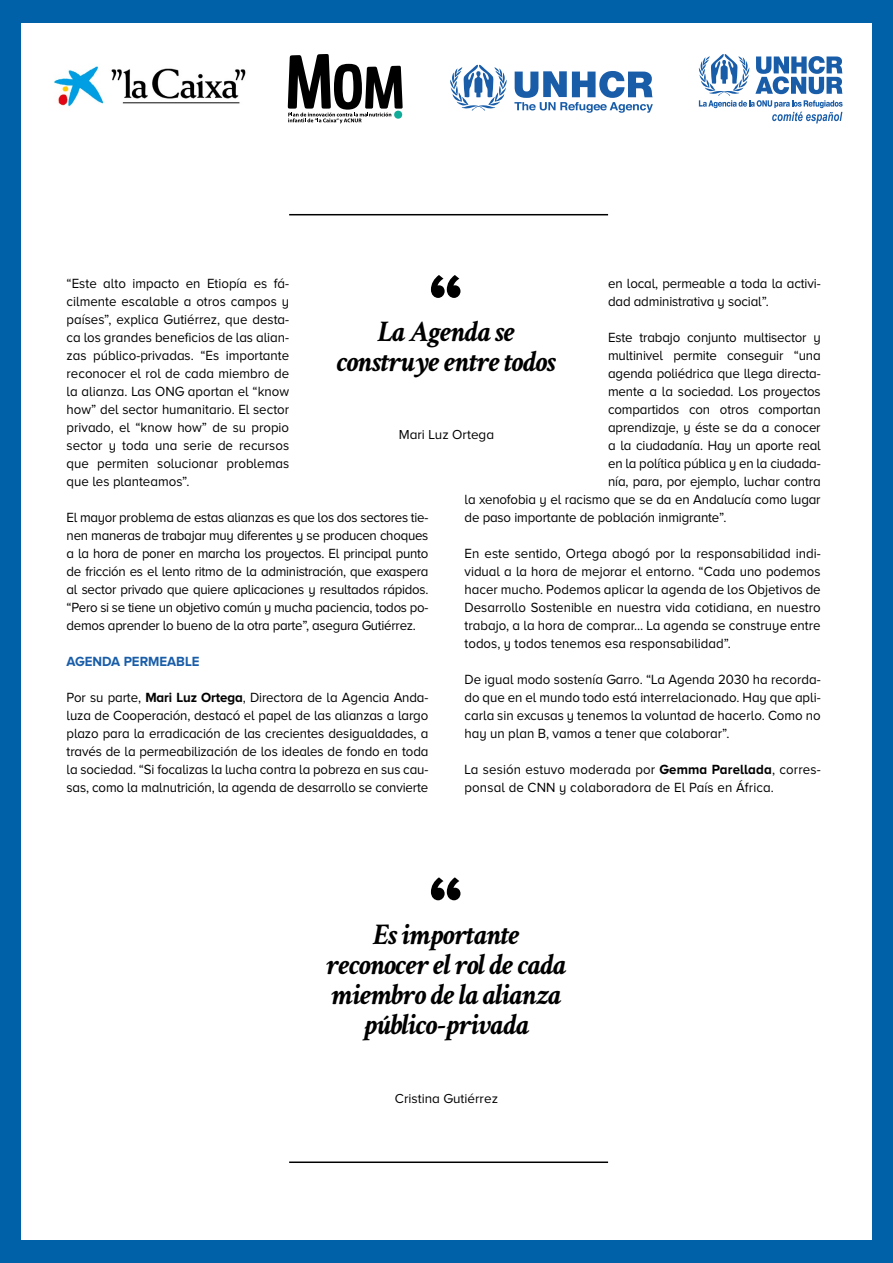
<style>
.page{position:relative;width:893px;height:1263px;background:#0060a8}
.page>*{position:absolute;margin:0;border:0;box-sizing:border-box;transform-origin:0 0}
.t1{font:72px "Proxima Nova A Extrabld";color:#000}
.t2{font:italic 700 30px/30px "Crimson Text";letter-spacing:-.02em;color:#000;text-align:center}
.t3{font:13.8px/18px "Proxima Nova A";letter-spacing:-.01em;color:#000;text-align:justify;scale:.96 1}
.t4{font:13.8px/18px "Proxima Nova A";letter-spacing:.01em;color:#000;scale:.96 1}
.t5{font:700 13.8px "Proxima Nova A";color:#195da9;scale:.96 1}
.t6{font:13.5px "Proxima Nova A";color:#000}
.s1{font-weight:700}
</style>
<div class="page">
<div style="left:21px;top:23px;width:851px;height:1216px;background:#fff"></div>
<svg style="left:698px;top:54px;width:145px;height:69px"></svg>
<svg style="left:450px;top:65px;width:57px;height:46px"></svg>
<svg style="left:514px;top:71px;width:139px;height:42px"></svg>
<svg style="left:288px;top:54px;width:115px;height:69px"></svg>
<img style="left:54px;top:66px;width:192px;height:41px">
<hr style="left:289px;top:214px;width:319px;height:1px;background:#000">
<hr style="left:289px;top:1161px;width:319px;height:2px;background:#000">
<h1 class="t1" style="left:429px;top:258px;width:36px">“</h1>
<p class="t3" style="left:67px;top:274px;width:233px">“Este alto impacto en Etiopía es fá&shy;cilmente escalable a otros campos y países”, explica Gutiérrez, que desta&shy;ca los grandes beneficios de las alian&shy;zas público-privadas. “Es importante reconocer el rol de cada miembro de la alianza. Las ONG aportan el “know how” del sector humanitario. El sector privado, el “know how” de su propio sector y toda una serie de recursos que permiten solucionar problemas que les planteamos”.</p>
<p class="t3" style="left:67px;top:508px;width:378px">El mayor problema de estas alianzas es que los dos sectores tie&shy;nen maneras de trabajar muy diferentes y se producen choques a la hora de poner en marcha los proyectos. El principal punto de fricción es el lento ritmo de la administración, que exaspera al sector privado que quiere aplicaciones y resultados rápidos. “Pero si se tiene un objetivo común y mucha paciencia, todos po&shy;demos aprender lo bueno de la otra parte”, asegura Gutiérrez.</p>
<p class="t5" style="left:67px;top:654px;width:140px">AGENDA PERMEABLE</p>
<p class="t3" style="left:67px;top:688px;width:378px">Por su parte, <span class="s1">Mari Luz Ortega</span>, Directora de la Agencia Anda&shy;luza de Cooperación, destacó el papel de las alianzas a largo plazo para la erradicación de las crecientes desigualdades, a través de la permeabilización de los ideales de fondo en toda la sociedad. “Si focalizas la lucha contra la pobreza en sus cau&shy;sas, como la malnutrición, la agenda de desarrollo se convierte</p>
<p class="t3" style="left:608px;top:274px;width:223px">en local, permeable a toda la activi&shy;dad administrativa y social”.</p>
<p class="t3" style="left:608px;top:328px;width:223px">Este trabajo conjunto multisector y</p>
<p class="t3" style="left:608px;top:346px;width:223px">multinivel permite conseguir “una</p>
<p class="t3" style="left:608px;top:364px;width:223px">agenda poliédrica que llega directa-</p>
<p class="t3" style="left:608px;top:382px;width:223px">mente a la sociedad. Los proyectos</p>
<p class="t3" style="left:608px;top:400px;width:223px">compartidos con otros comportan</p>
<p class="t3" style="left:608px;top:418px;width:223px">aprendizaje, y éste se da a conocer</p>
<p class="t3" style="left:608px;top:436px;width:223px">a la ciudadanía. Hay un aporte real</p>
<p class="t3" style="left:608px;top:454px;width:223px">en la política pública y en la ciudada-</p>
<p class="t3" style="left:608px;top:472px;width:223px">nía, para, por ejemplo, luchar contra</p>
<p class="t3" style="left:465px;top:490px;width:372px">la xenofobia y el racismo que se da en Andalucía como lugar</p>
<p class="t3" style="left:465px;top:508px;width:274px">de paso importante de población inmigrante”.</p>
<p class="t3" style="left:465px;top:544px;width:372px">En este sentido, Ortega abogó por la responsabilidad indi&shy;vidual a la hora de mejorar el entorno. “Cada uno podemos hacer mucho. Podemos aplicar la agenda de los Objetivos de Desarrollo Sostenible en nuestra vida cotidiana, en nuestro trabajo, a la hora de comprar… La agenda se construye entre todos, y todos tenemos esa responsabilidad”.</p>
<p class="t3" style="left:465px;top:670px;width:372px">De igual modo sostenía Garro. “La Agenda 2030 ha recorda&shy;do que en el mundo todo está interrelacionado. Hay que apli&shy;carla sin excusas y tenemos la voluntad de hacerlo. Como no hay un plan B, vamos a tener que colaborar”.</p>
<p class="t4" style="left:465px;top:760px;width:372px">La sesión estuvo moderada por <span class="s1">Gemma Parellada</span>, corres&shy;ponsal de CNN y colaboradora de El País en África.</p>
<h2 class="t2" style="left:337px;top:316px;width:221px">La Agenda se construye entre todos</h2>
<p class="t6" style="left:399px;top:427px;width:97px">Mari Luz Ortega</p>
<h1 class="t1" style="left:429px;top:860px;width:36px">“</h1>
<h2 class="t2" style="left:327px;top:918px;width:241px">Es importante reconocer el rol de cada miembro de la alianza público-privada</h2>
<p class="t6" style="left:395px;top:1091px;width:105px">Cristina Gutiérrez</p>
</div>
